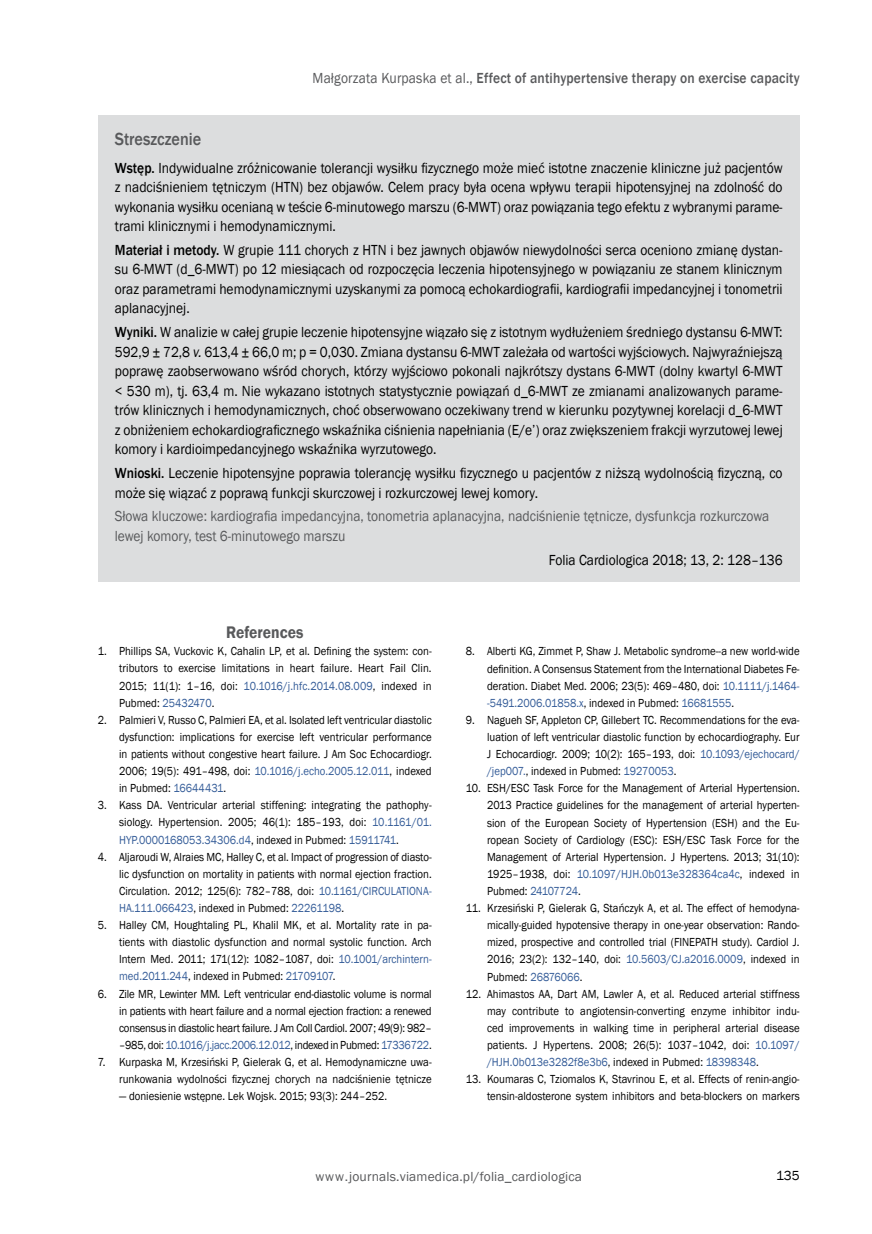
<style>
.page{position:relative;width:872px;height:1234px;background:#fff}
.page>*{position:absolute;margin:0;border:0;box-sizing:border-box;transform-origin:0 0}
.t1{font:500 18px "Franklin Gothic";color:#58595b;scale:.9 1}
.t2{font:600 17.25px "Franklin Gothic";color:#58595b;scale:.9 1}
.t3{font:15px/19.5px "Franklin Gothic";color:#000;text-align:justify;scale:.9 1}
.t4{font:15px/19.5px "Franklin Gothic";color:#58595b;scale:.9 1}
.t5{font:500 15px "Franklin Gothic";letter-spacing:.01em;color:#58595b;scale:.9 1}
.t6{font:13.5px "Franklin Gothic";letter-spacing:.01em;color:#58595b}
.t7{font:13.5px "Franklin Gothic";color:#000}
.t8{font:12px/17.1px "Franklin Gothic";color:#000;text-align:justify;scale:.9 1}
.s1{font-weight:400}
.s2{font-weight:500}
.s3{font-style:italic}
.s4{color:#345c98}
</style>
<div class="page">
<div style="left:98px;top:115px;width:701px;height:466px;background:#dcddde"></div>
<p class="t5" style="left:312px;top:69px;width:543px"><span class="s1">Małgorzata Kurpaska et al.,</span> Effect of antihypertensive therapy on exercise capacity</p>
<h1 class="t1" style="left:115px;top:127px;width:98px">Streszczenie</h1>
<p class="t3" style="left:115px;top:158px;width:743px"><span class="s2">Wstęp.</span> Indywidualne zróżnicowanie tolerancji wysiłku fizycznego może mieć istotne znaczenie kliniczne już pacjentów z nadciśnieniem tętniczym (HTN) bez objawów. Celem pracy była ocena wpływu terapii hipotensyjnej na zdolność do wykonania wysiłku ocenianą w teście 6-minutowego marszu (6-MWT) oraz powiązania tego efektu z wybranymi parame&shy;trami klinicznymi i hemodynamicznymi.</p>
<p class="t3" style="left:115px;top:240px;width:743px"><span class="s2">Materiał i metody.</span> W grupie 111 chorych z HTN i bez jawnych objawów niewydolności serca oceniono zmianę dystan&shy;su 6-MWT (d_6-MWT) po 12 miesiącach od rozpoczęcia leczenia hipotensyjnego w powiązaniu ze stanem klinicznym oraz parametrami hemodynamicznymi uzyskanymi za pomocą echokardiografii, kardiografii impedancyjnej i tonometrii aplanacyjnej.</p>
<p class="t3" style="left:115px;top:323px;width:743px"><span class="s2">Wyniki.</span> W analizie w całej grupie leczenie hipotensyjne wiązało się z istotnym wydłużeniem średniego dystansu 6-MWT:<br>592,9 ± 72,8 <span class="s3">v.</span> 613,4 ± 66,0 m; p = 0,030. Zmiana dystansu 6-MWT zależała od wartości wyjściowych. Najwyraźniejszą poprawę zaobserwowano wśród chorych, którzy wyjściowo pokonali najkrótszy dystans 6-MWT (dolny kwartyl 6-MWT &lt; 530 m), tj. 63,4 m. Nie wykazano istotnych statystycznie powiązań d_6-MWT ze zmianami analizowanych parame&shy;trów klinicznych i hemodynamicznych, choć obserwowano oczekiwany trend w kierunku pozytywnej korelacji d_6-MWT z obniżeniem echokardiograficznego wskaźnika ciśnienia napełniania (E/e’) oraz zwiększeniem frakcji wyrzutowej lewej komory i kardioimpedancyjnego wskaźnika wyrzutowego.</p>
<p class="t3" style="left:115px;top:463px;width:743px"><span class="s2">Wnioski.</span> Leczenie hipotensyjne poprawia tolerancję wysiłku fizycznego u pacjentów z niższą wydolnością fizyczną, co może się wiązać z poprawą funkcji skurczowej i rozkurczowej lewej komory.</p>
<p class="t4" style="left:115px;top:506px;width:729px">Słowa kluczowe: kardiografia impedancyjna, tonometria aplanacyjna, nadciśnienie tętnicze, dysfunkcja rozkurczowa lewej komory, test 6-minutowego marszu</p>
<p class="t3" style="left:549px;top:550px;width:261px">Folia Cardiologica 2018; 13, 2: 128–136</p>
<h2 class="t2" style="left:226px;top:621px;width:87px">References</h2>
<p class="t8" style="left:119px;top:643px;width:349px;text-indent:-21px">1. Phillips SA, Vuckovic K, Cahalin LP, et al. Defining the system: con&shy;tributors to exercise limitations in heart failure. Heart Fail Clin.<br>2015; 11(1): 1–16, doi: <span class="s4">10.1016/j.hfc.2014.08.009</span>, indexed in Pubmed: <span class="s4">25432470</span>.</p>
<p class="t8" style="left:119px;top:711px;width:349px;text-indent:-21px">2. Palmieri V, Russo C, Palmieri EA, et al. Isolated left ventricular diastolic dysfunction: implications for exercise left ventricular performance in patients without congestive heart failure. J Am Soc Echocardiogr.<br>2006; 19(5): 491–498, doi: <span class="s4">10.1016/j.echo.2005.12.011</span>, indexed in Pubmed: <span class="s4">16644431</span>.</p>
<p class="t8" style="left:119px;top:796px;width:349px;text-indent:-21px">3. Kass DA. Ventricular arterial stiffening: integrating the pathophy&shy;siology. Hypertension. 2005; 46(1): 185–193, doi: <span class="s4">10.1161/01.<br>HYP.0000168053.34306.d4</span>, indexed in Pubmed: <span class="s4">15911741</span>.</p>
<p class="t8" style="left:119px;top:848px;width:349px;text-indent:-21px">4. Aljaroudi W, Alraies MC, Halley C, et al. Impact of progression of diasto&shy;lic dysfunction on mortality in patients with normal ejection fraction.<br>Circulation. 2012; 125(6): 782–788, doi: <span class="s4">10.1161/CIRCULATIONA-HA.111.066423</span>, indexed in Pubmed: <span class="s4">22261198</span>.</p>
<p class="t8" style="left:119px;top:916px;width:349px;text-indent:-21px">5. Halley CM, Houghtaling PL, Khalil MK, et al. Mortality rate in pa&shy;tients with diastolic dysfunction and normal systolic function. Arch Intern Med. 2011; 171(12): 1082–1087, doi: <span class="s4">10.1001/archintern&shy;med.2011.244</span>, indexed in Pubmed: <span class="s4">21709107</span>.</p>
<p class="t8" style="left:119px;top:985px;width:349px;text-indent:-21px">6. Zile MR, Lewinter MM. Left ventricular end-diastolic volume is normal in patients with heart failure and a normal ejection fraction: a renewed consensus in diastolic heart failure. J Am Coll Cardiol. 2007; 49(9): 982– –985, doi: <span class="s4">10.1016/j.jacc.2006.12.012</span>, indexed in Pubmed: <span class="s4">17336722</span>.</p>
<p class="t8" style="left:98px;top:1053px;width:372px;text-align:right">7. Kurpaska M, Krzesiński P, Gielerak G, et al. Hemodynamiczne uwa&shy;runkowania wydolności fizycznej chorych na nadciśnienie tętnicze</p>
<p class="t8" style="left:119px;top:1087px;width:299px">— doniesienie wstępne. Lek Wojsk. 2015; 93(3): 244–252.</p>
<p class="t8" style="left:487px;top:643px;width:349px;text-indent:-21px">8. Alberti KG, Zimmet P, Shaw J. Metabolic syndrome--a new world-wide definition. A Consensus Statement from the International Diabetes Fe&shy;deration. Diabet Med. 2006; 23(5): 469–480, doi: <span class="s4">10.1111/j.1464- -5491.2006.01858.x</span>, indexed in Pubmed: <span class="s4">16681555</span>.</p>
<p class="t8" style="left:487px;top:711px;width:349px;text-indent:-21px">9. Nagueh SF, Appleton CP, Gillebert TC. Recommendations for the eva&shy;luation of left ventricular diastolic function by echocardiography. Eur J Echocardiogr. 2009; 10(2): 165–193, doi: <span class="s4">10.1093/ejechocard/ /jep007.</span>, indexed in Pubmed: <span class="s4">19270053</span>.</p>
<p class="t8" style="left:487px;top:779px;width:349px;text-indent:-21px">10. ESH/ESC Task Force for the Management of Arterial Hypertension.<br>2013 Practice guidelines for the management of arterial hyperten&shy;sion of the European Society of Hypertension (ESH) and the Eu&shy;ropean Society of Cardiology (ESC): ESH/ESC Task Force for the Management of Arterial Hypertension. J Hypertens. 2013; 31(10):<br>1925–1938, doi: <span class="s4">10.1097/HJH.0b013e328364ca4c</span>, indexed in Pubmed: <span class="s4">24107724</span>.</p>
<p class="t8" style="left:487px;top:899px;width:349px;text-indent:-21px">11. Krzesiński P, Gielerak G, Stańczyk A, et al. The effect of hemodyna&shy;mically-guided hypotensive therapy in one-year observation: Rando&shy;mized, prospective and controlled trial (FINEPATH study). Cardiol J.<br>2016; 23(2): 132–140, doi: <span class="s4">10.5603/CJ.a2016.0009</span>, indexed in Pubmed: <span class="s4">26876066</span>.</p>
<p class="t8" style="left:487px;top:985px;width:349px;text-indent:-21px">12. Ahimastos AA, Dart AM, Lawler A, et al. Reduced arterial stiffness may contribute to angiotensin-converting enzyme inhibitor indu&shy;ced improvements in walking time in peripheral arterial disease patients. J Hypertens. 2008; 26(5): 1037–1042, doi: <span class="s4">10.1097/ /HJH.0b013e3282f8e3b6</span>, indexed in Pubmed: <span class="s4">18398348</span>.</p>
<p class="t8" style="left:466px;top:1070px;width:372px;text-align:right">13. Koumaras C, Tziomalos K, Stavrinou E, et al. Effects of renin-angio&shy;tensin-aldosterone system inhibitors and beta-blockers on markers</p>
<p class="t6" style="left:315px;top:1168px;width:268px">www.journals.viamedica.pl/folia_cardiologica</p>
<p class="t7" style="left:776px;top:1166px;width:25px">135</p>
</div>
